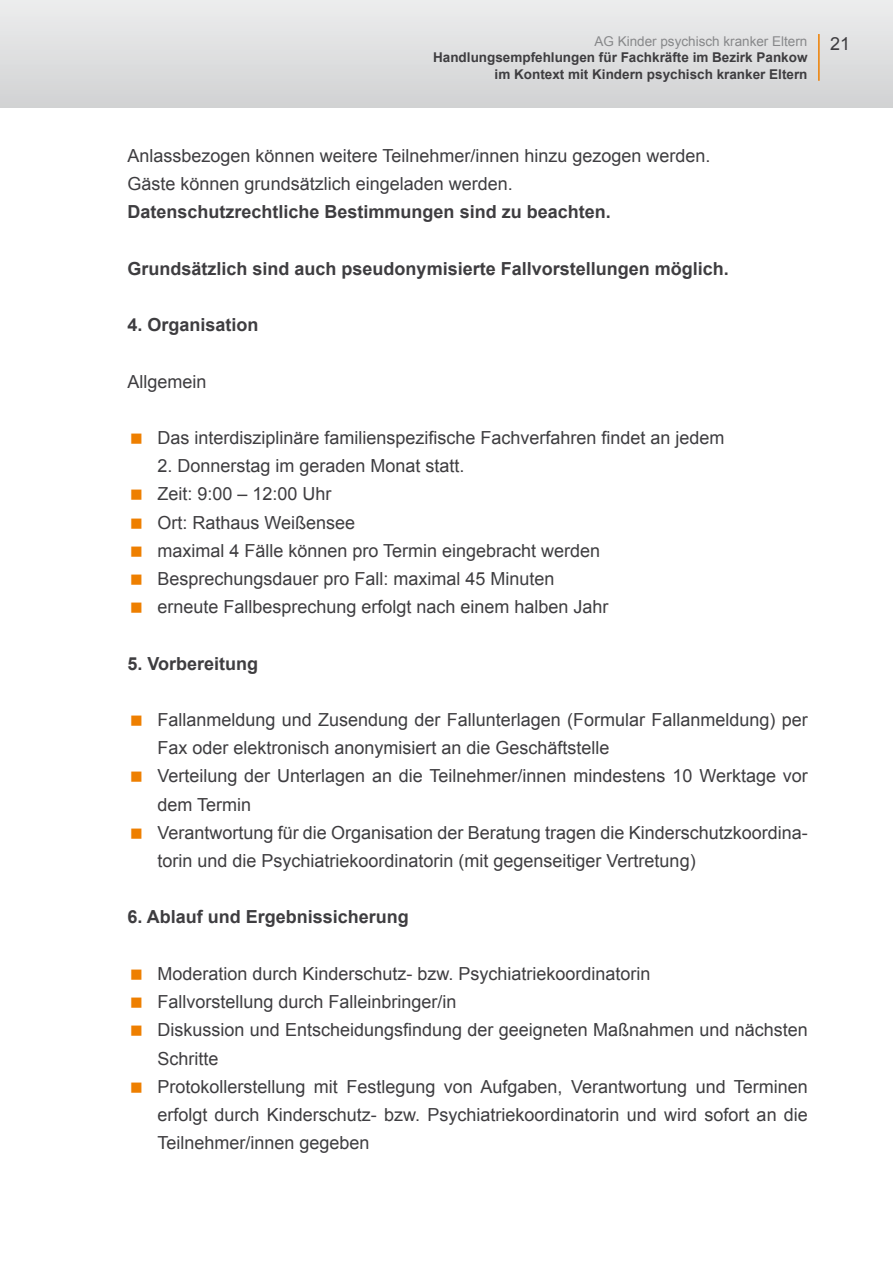
<style>
.page{position:relative;width:893px;height:1263px;background:#fff}
.page>*{position:absolute;margin:0;border:0;box-sizing:border-box;transform-origin:0 0}
.t1{font:18px/28.2px "Arial";color:#3e3d40}
.t2{font:700 18px "Arial";color:#3e3d40}
.t3{font:700 13.5px/16.2px "Arial";color:#3e3d40;text-align:right}
.t4{font:13.5px "Arial";color:#87888a}
</style>
<div class="page">
<div style="left:0;top:0;width:893px;height:107px;background:linear-gradient(to right,#dfe0e1,#dfe0e1)"></div>
<hr style="left:818px;top:34px;width:2px;height:47px;background:#ee7f00">
<p class="t4" style="left:594px;top:33px;width:215px">AG Kinder psychisch kranker Eltern</p>
<p class="t3" style="left:433px;top:50px;width:376px">Handlungsempfehlungen für Fachkräfte im Bezirk Pankow im Kontext mit Kindern psychisch kranker Eltern</p>
<p class="t1" style="left:830px;top:29px;width:22px">21</p>
<p class="t1" style="left:128px;top:142px;width:585px">Anlassbezogen können weitere Teilnehmer/innen hinzu gezogen werden.<br>Gäste können grundsätzlich eingeladen werden.</p>
<p class="t2" style="left:128px;top:200px;width:485px">Datenschutzrechtliche Bestimmungen sind zu beachten.</p>
<p class="t2" style="left:128px;top:256px;width:603px">Grundsätzlich sind auch pseudonymisierte Fallvorstellungen möglich.</p>
<p class="t2" style="left:128px;top:313px;width:133px">4. Organisation</p>
<p class="t1" style="left:128px;top:367px;width:81px">Allgemein</p>
<p class="t1" style="left:157px;top:424px;width:569px">Das interdisziplinäre familienspezifische Fachverfahren findet an jedem</p>
<p class="t1" style="left:157px;top:452px;width:453px">2. Donnerstag im geraden Monat statt.<br>Zeit: 9:00 – 12:00 Uhr<br>Ort: Rathaus Weißensee<br>maximal 4 Fälle können pro Termin eingebracht werden Besprechungsdauer pro Fall: maximal 45 Minuten erneute Fallbesprechung erfolgt nach einem halben Jahr</p>
<p class="t2" style="left:128px;top:651px;width:132px">5. Vorbereitung</p>
<p class="t1" style="left:157px;top:706px;width:652px">Fallanmeldung und Zusendung der Fallunterlagen (Formular Fallanmeldung) per Fax oder elektronisch anonymisiert an die Geschäftstelle<br>Verteilung der Unterlagen an die Teilnehmer/innen mindestens 10 Werktage vor dem Termin<br>Verantwortung für die Organisation der Beratung tragen die Kinderschutzkoordina&shy;torin und die Psychiatriekoordinatorin (mit gegenseitiger Vertretung)</p>
<p class="t2" style="left:128px;top:905px;width:283px">6. Ablauf und Ergebnissicherung</p>
<p class="t1" style="left:157px;top:960px;width:652px">Moderation durch Kinderschutz- bzw. Psychiatriekoordinatorin<br>Fallvorstellung durch Falleinbringer/in<br>Diskussion und Entscheidungsfindung der geeigneten Maßnahmen und nächsten Schritte<br>Protokollerstellung mit Festlegung von Aufgaben, Verantwortung und Terminen erfolgt durch Kinderschutz- bzw. Psychiatriekoordinatorin und wird sofort an die Teilnehmer/innen gegeben</p>
</div>
